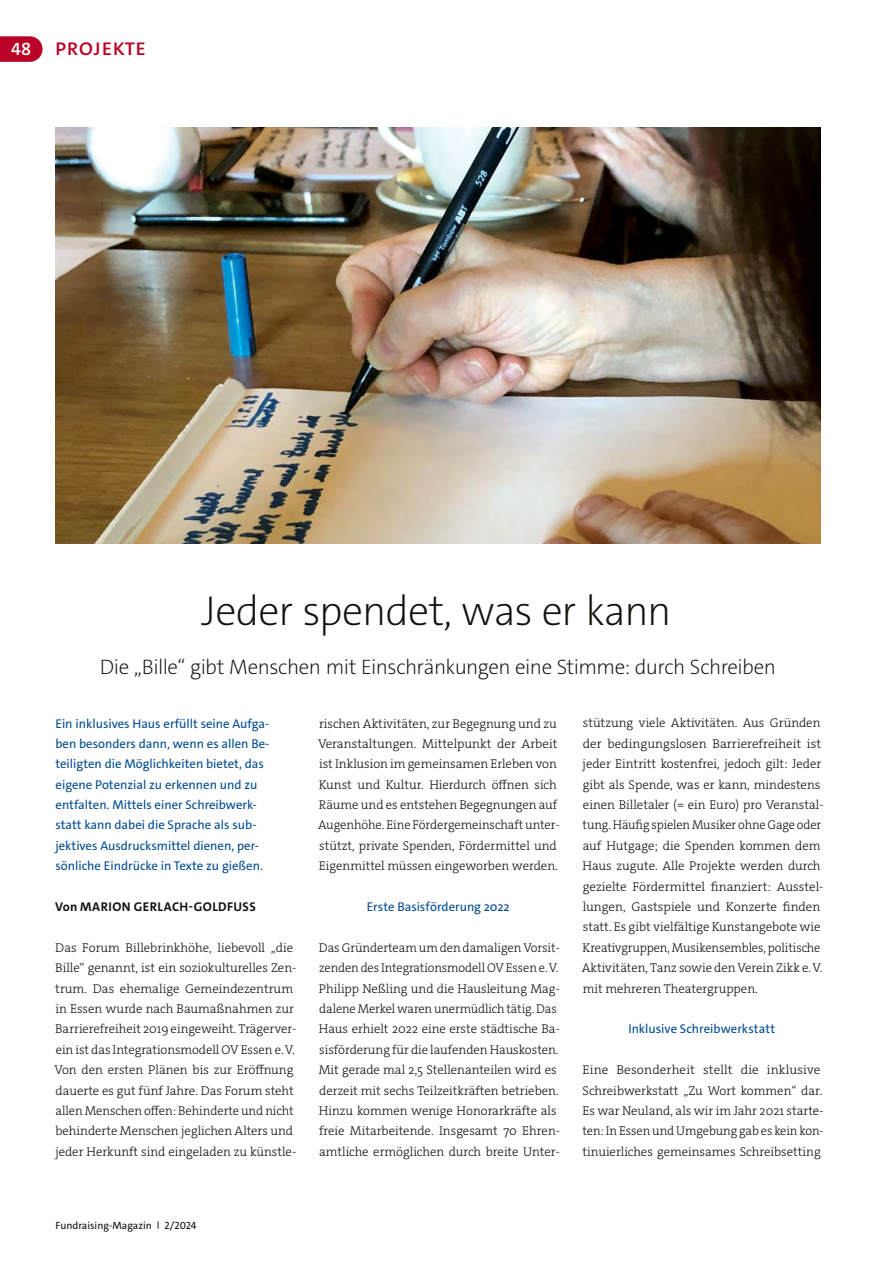
<style>
.page{position:relative;width:893px;height:1263px;background:#fff}
.page>*{position:absolute;margin:0;border:0;box-sizing:border-box;transform-origin:0 0}
.t1{font:200 42px "The Sans";letter-spacing:-.02em;color:#12120d}
.t2{font:24px "The Sans";color:#b90025}
.t3{font:200 21px "The Sans";letter-spacing:-.025em;color:#12120d}
.t4{font:300 12.75px/20.4px "The Serif";color:#12120d}
.t5{font:12.75px/20.4px "The Sans";color:#004b92}
.t6{font:700 12.75px "The Sans";letter-spacing:.04em;color:#12120d}
.t7{font:10.5px "The Sans";color:#12120d}
.s1{font-weight:600;font-size:18px;color:#fff}
.s2{font-weight:800;font-size:7.5px}
</style>
<div class="page">
<svg style="left:0;top:36px;width:43px;height:26px"></svg>
<img style="left:55px;top:128px;width:766px;height:415px">
<h2 class="t2" style="left:11px;top:32px;width:136px"><span class="s1">48</span> projekte</h2>
<h1 class="t1" style="left:202px;top:584px;width:471px">Jeder spendet, was er kann</h1>
<h3 class="t3" style="left:100px;top:654px;width:678px">Die „Bille“ gibt Menschen mit Einschränkungen eine Stimme: durch Schreiben</h3>
<p class="t5" style="left:55px;top:713px;width:216px">Ein inklusives Haus erfüllt seine Aufga&shy;ben besonders dann, wenn es allen Be&shy;teiligten die Möglichkeiten bietet, das eigene Potenzial zu erkennen und zu entfalten. Mittels einer Schreibwerk&shy;statt kann dabei die Sprache als sub&shy;jektives Ausdrucksmittel dienen, per&shy;sönliche Eindrücke in Texte zu gießen.</p>
<p class="t6" style="left:55px;top:898px;width:202px">Von MARION GERLACH-GOLDFUSS</p>
<p class="t4" style="left:54px;top:937px;width:243px">Das Forum Billebrinkhöhe, liebevoll „die Bille“ genannt, ist ein soziokulturelles Zen&shy;trum. Das ehemalige Gemeindezentrum in Essen wurde nach Baumaßnahmen zur Barrierefreiheit 2019 eingeweiht. Trägerver&shy;ein ist das Integrationsmodell OV Essen e. V.<br>Von den ersten Plänen bis zur Eröffnung dauerte es gut fünf Jahre. Das Forum steht allen Menschen offen: Behinderte und nicht behinderte Menschen jeglichen Alters und jeder Herkunft sind eingeladen zu künstle-</p>
<p class="t4" style="left:318px;top:713px;width:243px">rischen Aktivitäten, zur Begegnung und zu Veranstaltungen. Mittelpunkt der Arbeit ist Inklusion im gemeinsamen Erleben von Kunst und Kultur. Hierdurch öffnen sich Räume und es entstehen Begegnungen auf Augenhöhe. Eine Fördergemeinschaft unter&shy;stützt, private Spenden, Fördermittel und Eigenmittel müssen eingeworben werden.</p>
<p class="t5" style="left:367px;top:897px;width:144px">Erste Basisförderung 2022</p>
<p class="t4" style="left:319px;top:937px;width:243px">Das Gründerteam um den damaligen Vorsit&shy;zenden des Integrationsmodell OV Essen e. V.<br>Philipp Neßling und die Hausleitung Mag&shy;dalene Merkel waren unermüdlich tätig. Das Haus erhielt 2022 eine erste städtische Ba&shy;sisförderung für die laufenden Hauskosten.<br>Mit gerade mal 2,5 Stellenanteilen wird es derzeit mit sechs Teilzeitkräften betrieben.<br>Hinzu kommen wenige Honorarkräfte als freie Mitarbeitende. Insgesamt 70 Ehren&shy;amtliche ermöglichen durch breite Unter-</p>
<p class="t4" style="left:582px;top:713px;width:243px">stützung viele Aktivitäten. Aus Gründen der bedingungslosen Barrierefreiheit ist jeder Eintritt kostenfrei, jedoch gilt: Jeder gibt als Spende, was er kann, mindestens einen Billetaler (= ein Euro) pro Veranstal&shy;tung. Häufig spielen Musiker ohne Gage oder auf Hutgage; die Spenden kommen dem Haus zugute. Alle Projekte werden durch gezielte Fördermittel finanziert: Ausstel&shy;lungen, Gastspiele und Konzerte finden statt. Es gibt vielfältige Kunstangebote wie Kreativgruppen, Musikensembles, politische Aktivitäten, Tanz sowie den Verein Zikk e. V. mit mehreren Theatergruppen.</p>
<p class="t5" style="left:628px;top:1019px;width:148px">Inklusive Schreibwerkstatt</p>
<p class="t4" style="left:582px;top:1060px;width:241px">Eine Besonderheit stellt die inklusive Schreibwerkstatt „Zu Wort kommen“ dar.<br>Es war Neuland, als wir im Jahr 2021 starte&shy;ten: In Essen und Umgebung gab es kein kon&shy;tinuierliches gemeinsames Schreibsetting</p>
<p class="t7" style="left:56px;top:1219px;width:142px">Fundraising-Magazin <span class="s2">|</span> 2/2024</p>
</div>
